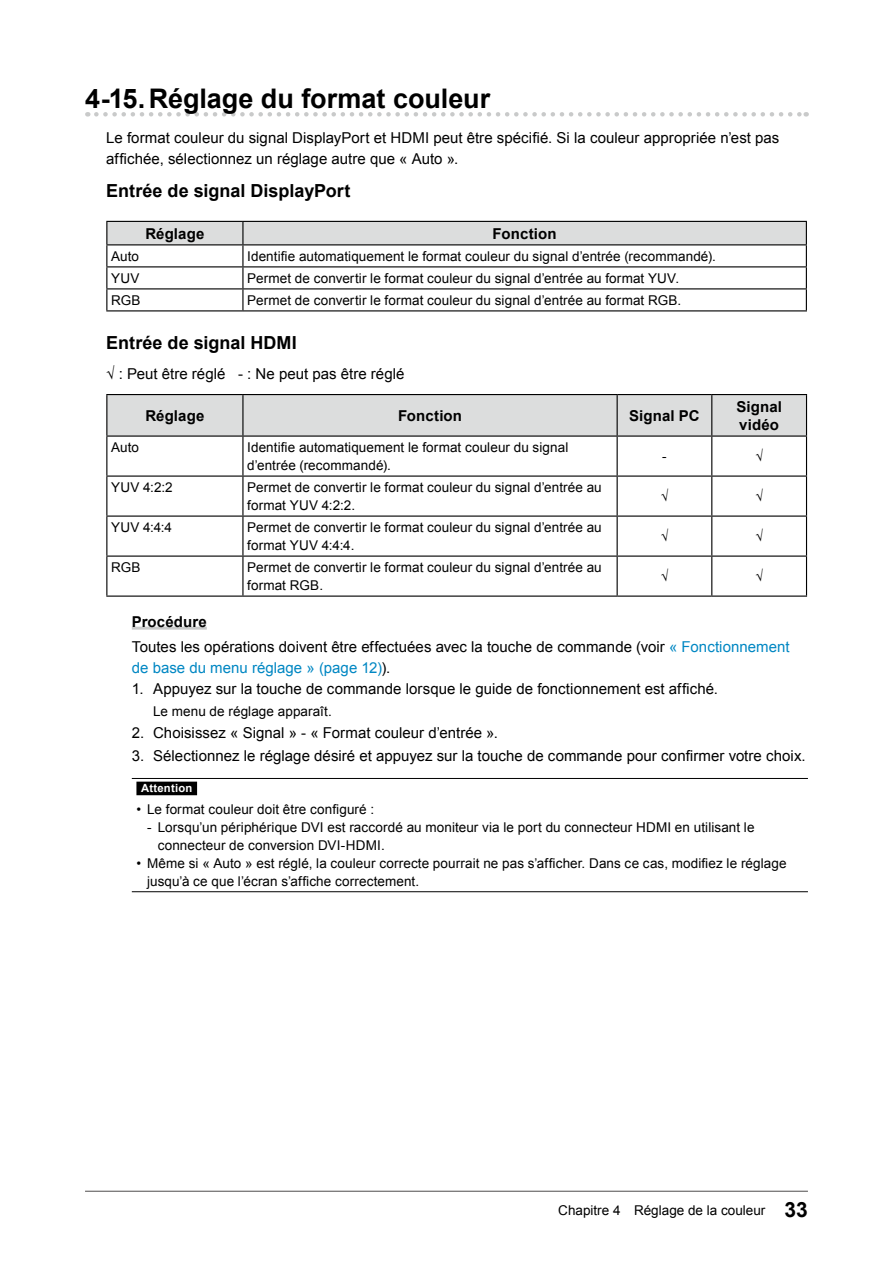
<style>
.page{position:relative;width:893px;height:1263px;background:#fff}
.page>*{position:absolute;margin:0;border:0;box-sizing:border-box;transform-origin:0 0}
.t1{font:700 27px "Arial";color:#000}
.t2{font:700 18px "Arial";color:#000}
.t3{font:15px/21px "Arial";letter-spacing:.005em;color:#000}
.t4{font:700 15px/18px "Arial";letter-spacing:.01em;color:#000}
.t5{font:15px "Arial";color:#0087c3}
.t6{font:13.5px/18px "Arial";letter-spacing:.005em;color:#000}
.t7{font:700 11.25px "Arial";letter-spacing:.02em;color:#fff}
.s1{font-weight:700}
.s2{color:#0087c3}
.s3{color:#000}
.s4{font-weight:700;font-size:21px}
</style>
<div class="page">
<hr style="left:85px;top:1191px;width:723px;height:1px;background:#595757">
<svg style="left:96px;top:112px;width:711px;height:5px"></svg>
<hr style="left:132px;top:627px;width:75px;height:3px;background:#c9caca">
<svg style="left:106px;top:221px;width:701px;height:89px"></svg>
<hr style="left:106px;top:310px;width:137px;height:1px;background:#000">
<hr style="left:243px;top:310px;width:564px;height:1px;background:#000">
<div style="left:107px;top:395px;width:699px;height:40px;background:#dcdddd"></div>
<hr style="left:106px;top:394px;width:137px;height:1px;background:#000">
<hr style="left:106px;top:395px;width:1px;height:40px;background:#000">
<hr style="left:243px;top:394px;width:374px;height:1px;background:#000">
<hr style="left:242px;top:395px;width:1px;height:40px;background:#000">
<hr style="left:617px;top:394px;width:95px;height:1px;background:#000">
<hr style="left:617px;top:395px;width:1px;height:40px;background:#000">
<hr style="left:712px;top:394px;width:95px;height:1px;background:#000">
<hr style="left:711px;top:395px;width:1px;height:40px;background:#000">
<hr style="left:806px;top:395px;width:1px;height:40px;background:#000">
<hr style="left:106px;top:435px;width:137px;height:2px;background:#000">
<hr style="left:243px;top:435px;width:374px;height:2px;background:#000">
<hr style="left:617px;top:435px;width:95px;height:2px;background:#000">
<hr style="left:712px;top:435px;width:95px;height:2px;background:#000">
<hr style="left:106px;top:437px;width:1px;height:38px;background:#000">
<hr style="left:242px;top:437px;width:1px;height:38px;background:#000">
<hr style="left:617px;top:437px;width:1px;height:38px;background:#000">
<hr style="left:711px;top:437px;width:1px;height:38px;background:#000">
<hr style="left:806px;top:437px;width:1px;height:38px;background:#000">
<hr style="left:106px;top:475px;width:137px;height:2px;background:#000">
<hr style="left:106px;top:477px;width:1px;height:38px;background:#000">
<hr style="left:243px;top:475px;width:374px;height:2px;background:#000">
<hr style="left:242px;top:477px;width:1px;height:38px;background:#000">
<hr style="left:617px;top:475px;width:95px;height:2px;background:#000">
<hr style="left:617px;top:477px;width:1px;height:38px;background:#000">
<hr style="left:712px;top:475px;width:95px;height:2px;background:#000">
<hr style="left:711px;top:477px;width:1px;height:38px;background:#000">
<hr style="left:806px;top:477px;width:1px;height:38px;background:#000">
<hr style="left:106px;top:515px;width:137px;height:2px;background:#000">
<hr style="left:106px;top:517px;width:1px;height:38px;background:#000">
<hr style="left:243px;top:515px;width:374px;height:2px;background:#000">
<hr style="left:242px;top:517px;width:1px;height:38px;background:#000">
<hr style="left:617px;top:515px;width:95px;height:2px;background:#000">
<hr style="left:617px;top:517px;width:1px;height:38px;background:#000">
<hr style="left:712px;top:515px;width:95px;height:2px;background:#000">
<hr style="left:711px;top:517px;width:1px;height:38px;background:#000">
<hr style="left:806px;top:517px;width:1px;height:38px;background:#000">
<hr style="left:106px;top:555px;width:137px;height:2px;background:#000">
<hr style="left:106px;top:557px;width:1px;height:38px;background:#000">
<hr style="left:243px;top:555px;width:374px;height:2px;background:#000">
<hr style="left:242px;top:557px;width:1px;height:38px;background:#000">
<hr style="left:617px;top:555px;width:95px;height:2px;background:#000">
<hr style="left:617px;top:557px;width:1px;height:38px;background:#000">
<hr style="left:712px;top:555px;width:95px;height:2px;background:#000">
<hr style="left:711px;top:557px;width:1px;height:38px;background:#000">
<hr style="left:806px;top:557px;width:1px;height:38px;background:#000">
<hr style="left:106px;top:595px;width:137px;height:2px;background:#000">
<hr style="left:243px;top:595px;width:374px;height:2px;background:#000">
<hr style="left:617px;top:595px;width:95px;height:2px;background:#000">
<hr style="left:712px;top:595px;width:95px;height:2px;background:#000">
<hr style="left:132px;top:778px;width:676px;height:1px;background:#000">
<hr style="left:132px;top:891px;width:676px;height:1px;background:#000">
<div style="left:136px;top:782px;width:61px;height:13px;background:#000"></div>
<h1 class="t1" style="left:85px;top:81px;width:407px">4-15.Réglage du format couleur</h1>
<p class="t3" style="left:106px;top:127px;width:675px">Le format couleur du signal DisplayPort et HDMI peut être spécifié. Si la couleur appropriée n’est pas affichée, sélectionnez un réglage autre que « Auto ».</p>
<h2 class="t2" style="left:106px;top:178px;width:246px">Entrée de signal DisplayPort</h2>
<p class="t4" style="left:145px;top:225px;width:61px">Réglage</p>
<p class="t4" style="left:493px;top:225px;width:66px">Fonction</p>
<p class="t6" style="left:111px;top:247px;width:29px">Auto</p>
<p class="t6" style="left:247px;top:247px;width:470px">Identifie automatiquement le format couleur du signal d’entrée (recommandé).</p>
<p class="t6" style="left:111px;top:269px;width:30px">YUV</p>
<p class="t6" style="left:247px;top:269px;width:433px">Permet de convertir le format couleur du signal d’entrée au format YUV.</p>
<p class="t6" style="left:111px;top:291px;width:31px">RGB</p>
<p class="t6" style="left:247px;top:291px;width:436px">Permet de convertir le format couleur du signal d’entrée au format RGB.</p>
<h2 class="t2" style="left:106px;top:330px;width:192px">Entrée de signal HDMI</h2>
<p class="t3" style="left:106px;top:363px;width:300px">√ : Peut être réglé - : Ne peut pas être réglé</p>
<p class="t4" style="left:145px;top:407px;width:61px">Réglage</p>
<p class="t4" style="left:398px;top:407px;width:66px">Fonction</p>
<p class="t4" style="left:629px;top:407px;width:72px">Signal PC</p>
<p class="t4" style="left:736px;top:398px;width:47px">Signal vidéo</p>
<p class="t6" style="left:111px;top:438px;width:29px">Auto</p>
<p class="t6" style="left:247px;top:438px;width:323px">Identifie automatiquement le format couleur du signal d’entrée (recommandé).</p>
<p class="t6" style="left:662px;top:447px;width:6px">-</p>
<p class="t6" style="left:755px;top:447px;width:9px">√</p>
<p class="t6" style="left:111px;top:478px;width:63px">YUV 4:2:2</p>
<p class="t6" style="left:247px;top:478px;width:356px">Permet de convertir le format couleur du signal d’entrée au format YUV 4:2:2.</p>
<p class="t6" style="left:661px;top:487px;width:9px">√</p>
<p class="t6" style="left:755px;top:487px;width:9px">√</p>
<p class="t6" style="left:111px;top:518px;width:62px">YUV 4:4:4</p>
<p class="t6" style="left:247px;top:518px;width:356px">Permet de convertir le format couleur du signal d’entrée au format YUV 4:4:4.</p>
<p class="t6" style="left:661px;top:527px;width:9px">√</p>
<p class="t6" style="left:755px;top:527px;width:9px">√</p>
<p class="t6" style="left:111px;top:558px;width:31px">RGB</p>
<p class="t6" style="left:247px;top:558px;width:356px">Permet de convertir le format couleur du signal d’entrée au format RGB.</p>
<p class="t6" style="left:661px;top:567px;width:9px">√</p>
<p class="t6" style="left:755px;top:567px;width:9px">√</p>
<p class="t3" style="left:132px;top:609px;width:659px;line-height:25.2px"><span class="s1">Procédure<br></span>Toutes les opérations doivent être effectuées avec la touche de commande (voir <span class="s2">« Fonctionnement</span></p>
<p class="t5" style="left:132px;top:658px;width:260px">de base du menu réglage » (page 12)<span class="s3">).</span></p>
<p class="t3" style="left:132px;top:678px;width:588px">1. Appuyez sur la touche de commande lorsque le guide de fonctionnement est affiché.</p>
<p class="t6" style="left:153px;top:702px;width:180px">Le menu de réglage apparaît.</p>
<p class="t3" style="left:132px;top:722px;width:368px">2. Choisissez « Signal » - « Format couleur d’entrée ».</p>
<p class="t3" style="left:132px;top:745px;width:675px">3. Sélectionnez le réglage désiré et appuyez sur la touche de commande pour confirmer votre choix.</p>
<p class="t7" style="left:141px;top:781px;width:53px">Attention</p>
<p class="t6" style="left:136px;top:800px;width:239px">• Le format couleur doit être configuré :</p>
<p class="t6" style="left:158px;top:818px;width:598px;text-indent:-11px">- Lorsqu’un périphérique DVI est raccordé au moniteur via le port du connecteur HDMI en utilisant le connecteur de conversion DVI-HDMI.</p>
<p class="t6" style="left:147px;top:854px;width:641px;text-indent:-11px">• Même si « Auto » est réglé, la couleur correcte pourrait ne pas s’afficher. Dans ce cas, modifiez le réglage jusqu’à ce que l’écran s’affiche correctement.</p>
<p class="t6" style="left:558px;top:1201px;width:251px">Chapitre 4 Réglage de la couleur <span class="s4">33</span></p>
</div>
